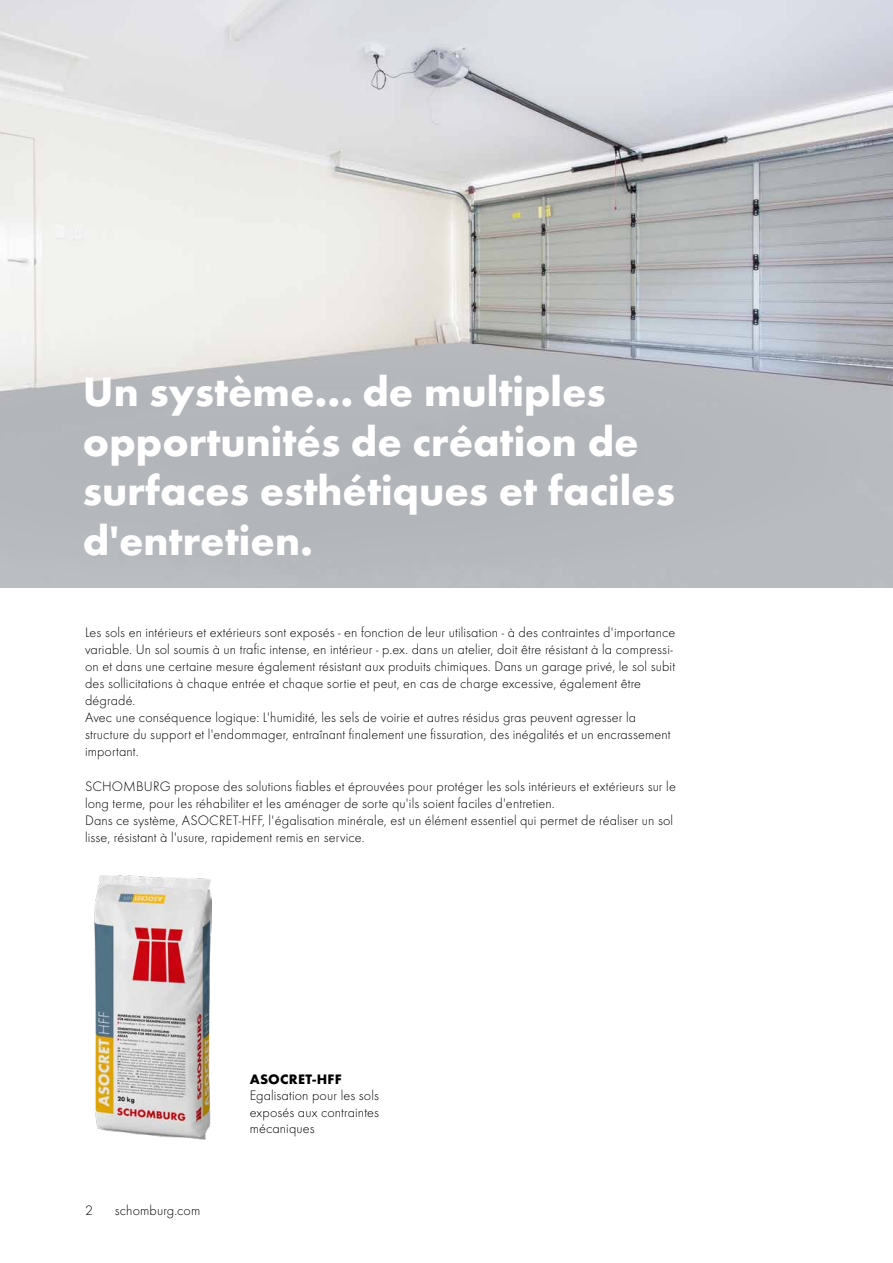
<style>
.page{position:relative;width:893px;height:1263px;background:#fff}
.page>*{position:absolute;margin:0;border:0;box-sizing:border-box;transform-origin:0 0}
.t1{font:700 42.75px/49.5px "Futura TOT";color:#fff}
.t2{font:300 14.25px/17.1px "Futura TOT";letter-spacing:.01em;color:#000}
.t3{font:700 14.25px "Futura TOT";letter-spacing:.02em;color:#000}
</style>
<div class="page">
<img style="left:0;top:0;width:893px;height:588px">
<svg style="left:0;top:327px;width:893px;height:258px;fill:#b4b7bc"></svg>
<img style="left:94px;top:875px;width:117px;height:264px">
<h1 class="t1" style="left:83px;top:366px;width:594px">Un système... de multiples opportunités de création de surfaces esthétiques et faciles d'entretien.</h1>
<p class="t2" style="left:85px;top:623px;width:592px">Les sols en intérieurs et extérieurs sont exposés - en fonction de leur utilisation - à des contraintes d'importance variable. Un sol soumis à un trafic intense, en intérieur - p.ex. dans un atelier, doit être résistant à la compressi&shy;on et dans une certaine mesure également résistant aux produits chimiques. Dans un garage privé, le sol subit des sollicitations à chaque entrée et chaque sortie et peut, en cas de charge excessive, également être dégradé.<br>Avec une conséquence logique: L'humidité, les sels de voirie et autres résidus gras peuvent agresser la structure du support et l'endommager, entraînant finalement une fissuration, des inégalités et un encrassement important.</p>
<p class="t2" style="left:85px;top:777px;width:592px">SCHOMBURG propose des solutions fiables et éprouvées pour protéger les sols intérieurs et extérieurs sur le long terme, pour les réhabiliter et les aménager de sorte qu'ils soient faciles d'entretien.<br>Dans ce système, ASOCRET-HFF, l'égalisation minérale, est un élément essentiel qui permet de réaliser un sol lisse, résistant à l'usure, rapidement remis en service.</p>
<p class="t2" style="left:85px;top:1201px;width:9px">2</p>
<p class="t2" style="left:115px;top:1201px;width:87px">schomburg.com</p>
<p class="t3" style="left:250px;top:1070px;width:93px">ASOCRET-HFF</p>
<p class="t2" style="left:250px;top:1087px;width:131px;line-height:16.5px;text-align:justify">Egalisation pour les sols exposés aux contraintes mécaniques</p>
</div>
